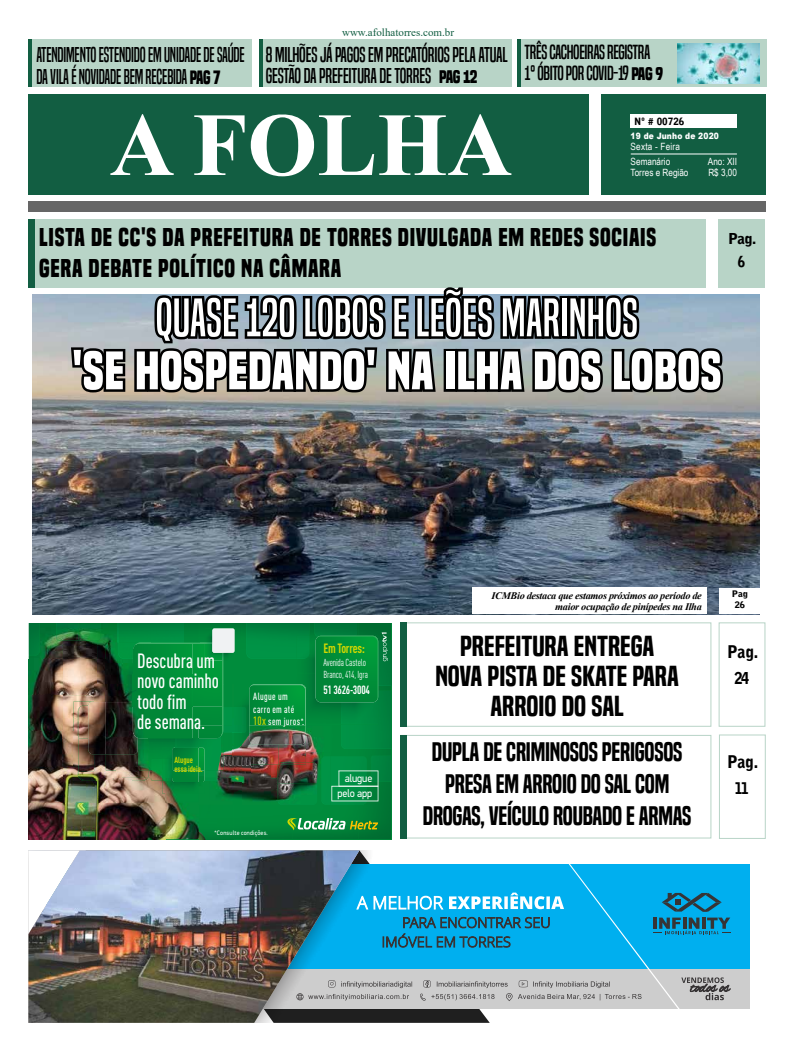
<style>
.page{position:relative;width:794px;height:1049px;background:#fff}
.page>*{position:absolute;margin:0;border:0;box-sizing:border-box;transform-origin:0 0}
.t1{font:700 90px "Times New Roman";color:#fff}
.t2{font:700 50px "Built Titling Rg";letter-spacing:.01em;color:#fff}
.t3{font:50px "Built Titling Rg";letter-spacing:.01em;color:#fff}
.t4{font:27px/30px "Built Titling Sb";color:#000;text-align:center;scale:1.13 1}
.t5{font:25px/32px "Built Titling Sb";letter-spacing:-.01em;color:#000;text-align:center}
.t6{font:700 24px/31px "Built Titling Rg";letter-spacing:.03em;color:#000}
.t7{font:500 condensed 20.4px/20.5px "DIN Pro";letter-spacing:-.005em;color:#fff;scale:.92 1}
.t8{font:20px/21px "Built Titling Rg";letter-spacing:-.01em;color:#000}
.t9{font:20px/22px "Built Titling Rg";letter-spacing:-.01em;color:#000;scale:.89 1}
.t10{font:19px/21px "Built Titling Rg";letter-spacing:-.02em;color:#000}
.t11{font:900 17.4px "Bell Gothic Std";letter-spacing:-.02em;color:#000;scale:.92 1}
.t12{font:900 16.4px "Bell Gothic Std";color:#000;scale:.92 1}
.t13{font:900 16px "Bell Gothic Std";color:#000;scale:.88 1}
.t14{font:900 15px/23.2px "Bell Gothic Std";color:#000;text-align:center}
.t15{font:700 condensed 13.3px "DIN Pro";letter-spacing:-.02em;color:#d3d800;scale:.92 1}
.t16{font:700 condensed 11.8px "DIN Pro";letter-spacing:-.015em;color:#fff;scale:.92 1}
.t17{font:11px "Times New Roman";color:#125e42}
.t18{font:11px/15.1px "Localiza DIN Display";letter-spacing:-.01em;color:#fff;text-align:right;scale:.92 1}
.t19{font:500 condensed 10.3px/12.6px "DIN Pro";letter-spacing:.03em;color:#fff;scale:.92 1}
.t20{font:condensed 10.1px/12.7px "DIN Pro";letter-spacing:-.015em;color:#fff;scale:.92 1}
.t21{font:italic 700 10px/11px "Times New Roman";letter-spacing:-.03em;color:#000;text-align:right}
.t22{font:10px/15.1px "Arial Narrow";color:#fff}
.t23{font:900 10px "Bell Gothic Std";color:#000}
.t24{font:900 9px/11px "Bell Gothic Std";color:#000;text-align:center;scale:1.06 1}
.t25{font:700 condensed 8.7px/8.8px "DIN Pro";letter-spacing:-.005em;color:#d3d800;scale:.92 1}
.t26{font:900 8.7px "Arial";letter-spacing:.02em;color:#fff;scale:.87 1}
.t27{font:6.4px "Localiza DIN Display";letter-spacing:.03em;color:#fff;scale:.92 1}
.s1{font-weight:700;font-size:17px}
.s2{font-weight:700;font-size:18px}
.s3{font-size:11.9px;color:#d3d800}
.s4{font-size:7.9px}
</style>
<div class="page">
<img style="left:33px;top:295px;width:727px;height:319px">
<div style="left:521px;top:39px;width:245px;height:48px;background:#b8d4c7"></div>
<div style="left:28px;top:39px;width:224px;height:48px;background:#b8d4c7"></div>
<hr style="left:28px;top:39px;width:4px;height:48px;background:#125e42">
<div style="left:28px;top:94px;width:561px;height:101px;background:#125e42"></div>
<div style="left:28px;top:201px;width:737px;height:10px;background:#666"></div>
<div style="left:34px;top:219px;width:672px;height:68px;background:#b8d4c7"></div>
<div style="left:718px;top:219px;width:46px;height:68px;background:#b8d4c7"></div>
<div style="left:28px;top:219px;width:6px;height:68px;background:#125e42"></div>
<div style="left:601px;top:94px;width:165px;height:101px;background:#125e42"></div>
<img style="left:68px;top:39px;width:675px;height:484px">
<svg style="left:389px;top:1012px;width:101px;height:11px"></svg>
<div style="left:194px;top:969px;width:555px;height:40px;background:#cdcdcd"></div>
<svg style="left:389px;top:864px;width:341px;height:148px"></svg>
<div style="left:28px;top:850px;width:361px;height:173px;background:#373435;opacity:.49"></div>
<img style="left:28px;top:850px;width:331px;height:173px">
<div style="left:400px;top:622px;width:311px;height:105px;border:1px solid #b8d4c7"></div>
<div style="left:400px;top:735px;width:311px;height:103px;border:1px solid #b8d4c7"></div>
<div style="left:718px;top:622px;width:47px;height:105px;border:1px solid #b8d4c7"></div>
<div style="left:719px;top:734px;width:47px;height:105px;border:1px solid #b8d4c7"></div>
<div style="left:400px;top:622px;width:7px;height:105px;background:#125e42"></div>
<div style="left:400px;top:735px;width:7px;height:103px;background:#125e42"></div>
<img style="left:359px;top:623px;width:32px;height:9px">
<img style="left:359px;top:749px;width:32px;height:90px">
<img style="left:309px;top:623px;width:50px;height:13px">
<img style="left:326px;top:724px;width:33px;height:32px">
<img style="left:241px;top:804px;width:118px;height:35px">
<img style="left:308px;top:724px;width:18px;height:2px">
<img style="left:378px;top:702px;width:13px;height:22px">
<img style="left:341px;top:724px;width:50px;height:25px">
<img style="left:314px;top:623px;width:42px;height:9px">
<img style="left:331px;top:756px;width:36px;height:48px">
<img style="left:371px;top:756px;width:20px;height:26px">
<img style="left:64px;top:839px;width:35px;height:1px">
<img style="left:99px;top:839px;width:36px;height:1px">
<img style="left:135px;top:839px;width:35px;height:1px">
<img style="left:170px;top:839px;width:36px;height:1px">
<img style="left:234px;top:805px;width:7px;height:34px">
<img style="left:308px;top:636px;width:6px;height:63px">
<img style="left:308px;top:699px;width:33px;height:25px">
<img style="left:343px;top:702px;width:35px;height:22px">
<img style="left:341px;top:702px;width:2px;height:22px">
<img style="left:308px;top:636px;width:1px;height:23px">
<img style="left:29px;top:623px;width:34px;height:216px">
<img style="left:63px;top:641px;width:15px;height:54px">
<img style="left:63px;top:695px;width:15px;height:36px">
<img style="left:63px;top:731px;width:10px;height:36px">
<img style="left:63px;top:767px;width:34px;height:72px">
<img style="left:97px;top:794px;width:34px;height:45px">
<img style="left:131px;top:794px;width:34px;height:45px">
<img style="left:165px;top:794px;width:33px;height:9px">
<img style="left:165px;top:803px;width:35px;height:36px">
<img style="left:200px;top:805px;width:34px;height:34px">
<img style="left:56px;top:623px;width:22px;height:18px">
<img style="left:29px;top:623px;width:11px;height:32px">
<svg style="left:29px;top:654px;width:10px;height:5px"></svg>
<img style="left:73px;top:701px;width:5px;height:71px">
<img style="left:308px;top:726px;width:23px;height:52px">
<img style="left:198px;top:778px;width:133px;height:27px">
<img style="left:297px;top:762px;width:20px;height:38px">
<img style="left:278px;top:794px;width:19px;height:10px">
<svg style="left:297px;top:800px;width:24px;height:4px"></svg>
<img style="left:321px;top:757px;width:10px;height:47px">
<img style="left:78px;top:623px;width:230px;height:171px">
<svg style="left:287px;top:818px;width:91px;height:12px"></svg>
<svg style="left:314px;top:632px;width:77px;height:70px;background:#048a3b"></svg>
<svg style="left:331px;top:770px;width:47px;height:31px"></svg>
<div style="left:719px;top:588px;width:41px;height:25px;background:#fff"></div>
<div style="left:472px;top:588px;width:235px;height:26px;background:#fff"></div>
<img style="left:677px;top:44px;width:83px;height:40px">
<p class="t17" style="left:342px;top:25px;width:114px">www.afolhatorres.com.br</p>
<p class="t8" style="left:266px;top:44px;width:243px">8 MILHÕES JÁ PAGOS EM PRECATÓRIOS PELA ATUAL<br>GESTÃO DA PREFEITURA DE TORRES <span class="s1">PAG 12</span></p>
<p class="t10" style="left:524px;top:42px;width:140px">TRÊS CACHOEIRAS REGISTRA<br>1° ÓBITO POR COVID-19 <span class="s1">PAG 9</span></p>
<h1 class="t1" style="left:110px;top:80px;width:404px">A FOLHA</h1>
<p class="t9" style="left:36px;top:43px;width:236px">ATENDIMENTO ESTENDIDO EM UNIDADE DE SAÚDE<br>DA VILA É NOVIDADE BEM RECEBIDA <span class="s2">PAG 7</span></p>
<p class="t23" style="left:634px;top:115px;width:52px">Nº # 00726</p>
<p class="t26" style="left:630px;top:129px;width:103px">19 de Junho de 2020</p>
<p class="t22" style="left:630px;top:138px;width:51px">Sexta - Feira<br>Semanário</p>
<p class="t22" style="left:630px;top:164px;width:59px">Torres e Região</p>
<p class="t22" style="left:708px;top:155px;width:31px;line-height:11px">Ano: XII<br>R$ 3,00</p>
<p class="t6" style="left:39px;top:222px;width:618px">LISTA DE CC'S DA PREFEITURA DE TORRES DIVULGADA EM REDES SOCIAIS<br>GERA DEBATE POLÍTICO NA CÂMARA</p>
<p class="t14" style="left:728px;top:227px;width:30px">Pag.<br>6</p>
<h2 class="t3" style="left:156px;top:288px;width:484px">QUASE 120 LOBOS E LEÕES MARINHOS</h2>
<h2 class="t2" style="left:72px;top:341px;width:651px">'SE HOSPEDANDO' NA ILHA DOS LOBOS</h2>
<p class="t7" style="left:137px;top:648px;width:90px">Descubra um novo caminho todo fim<br>de semana.</p>
<p class="t25" style="left:174px;top:755px;width:32px">Alugue essa ideia.</p>
<p class="t19" style="left:253px;top:689px;width:57px">Alugue um carro em até<br><span class="s3">10x</span> sem juros<span class="s4">*</span>.</p>
<p class="t27" style="left:215px;top:829px;width:59px">*Consulte condições.</p>
<p class="t15" style="left:323px;top:638px;width:46px">Em Torres:</p>
<p class="t20" style="left:323px;top:655px;width:50px">Avenida Castelo<br>Branco, 414, Igra</p>
<p class="t16" style="left:323px;top:681px;width:52px">51 3626-3004</p>
<p class="t18" style="left:338px;top:771px;width:39px">alugue pelo app</p>
<p class="t21" style="left:491px;top:590px;width:212px">ICMBio destaca que estamos próximos ao período de maior ocupação de pinípedes na Ilha</p>
<p class="t4" style="left:435px;top:631px;width:217px">PREFEITURA ENTREGA<br>NOVA PISTA DE SKATE PARA<br>ARROIO DO SAL</p>
<p class="t5" style="left:423px;top:736px;width:270px">DUPLA DE CRIMINOSOS PERIGOSOS<br>PRESA EM ARROIO DO SAL COM<br>DROGAS, VEÍCULO ROUBADO E ARMAS</p>
<p class="t24" style="left:732px;top:589px;width:17px">Pag<br>26</p>
<p class="t11" style="left:727px;top:642px;width:35px">Pag.</p>
<p class="t12" style="left:734px;top:668px;width:18px">24</p>
<p class="t11" style="left:727px;top:752px;width:35px">Pag.</p>
<p class="t13" style="left:735px;top:779px;width:18px">11</p>
</div>
